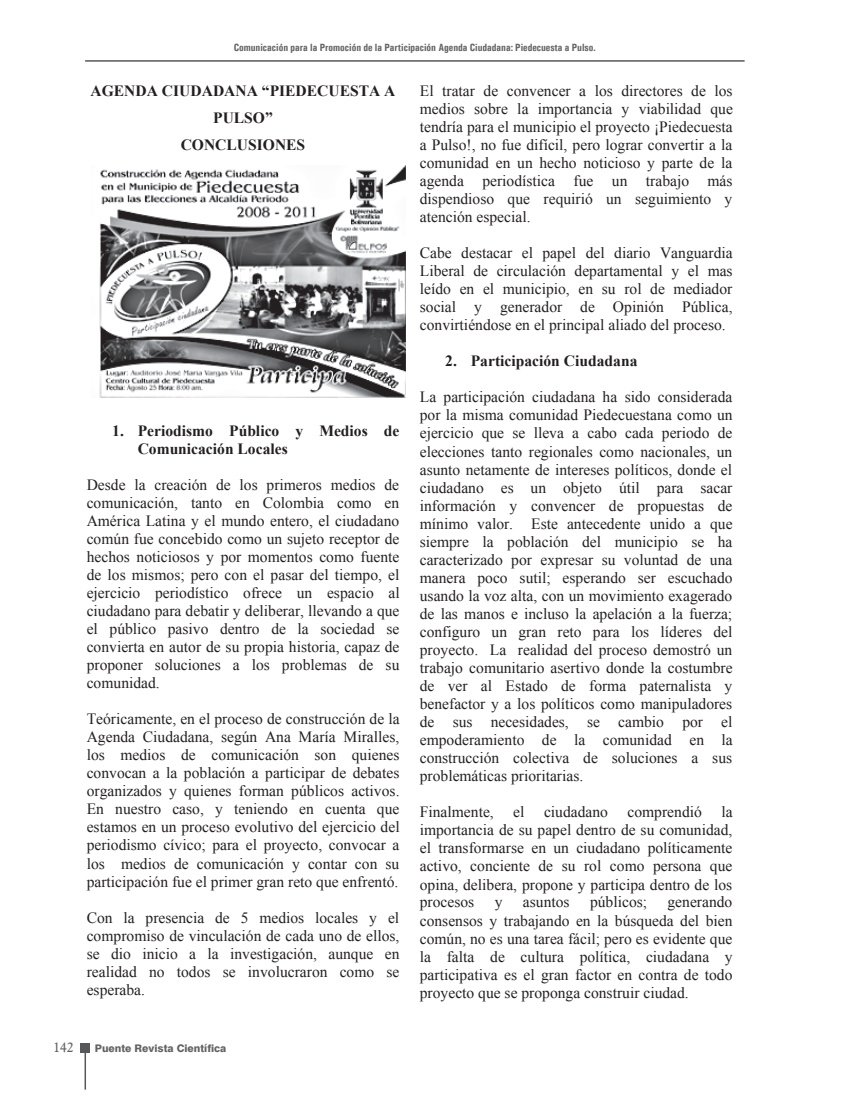
<style>
.page{position:relative;width:851px;height:1106px;background:#fff}
.page>*{position:absolute;margin:0;border:0;box-sizing:border-box;transform-origin:0 0}
.t1{font:15.6px/18px "Times New Roman";color:#231f20;text-align:justify}
.t2{font:700 15.6px/27px "Times New Roman";color:#231f20;text-align:center}
.t3{font:13.5px "Aldine 721 BT";color:#636366}
.t4{font:700 condensed 10.5px "Univers";color:#636366}
.t5{font:800 10.5px "Swiss 721 BT";color:#636366}
</style>
<div class="page">
<hr style="left:84px;top:1052px;width:2px;height:37px;background:#57585a">
<div style="left:80px;top:1043px;width:10px;height:10px;background:#57585a"></div>
<hr style="left:85px;top:60px;width:659px;height:2px;background:#57585a">
<img style="left:99px;top:165px;width:307px;height:233px">
<p class="t4" style="left:234px;top:41px;width:363px">Comunicación para la Promoción de la Participación Agenda Ciudadana: Piedecuesta a Pulso.</p>
<p class="t2" style="left:90px;top:77px;width:306px">AGENDA CIUDADANA “PIEDECUESTA A<br>PULSO”<br>CONCLUSIONES</p>
<p class="t1" style="left:420px;top:81px;width:314px">El tratar de convencer a los directores de los medios sobre la importancia y viabilidad que tendría para el municipio el proyecto ¡Piedecuesta a Pulso!, no fue difícil, pero lograr convertir a la comunidad en un hecho noticioso y parte de la agenda periodística fue un trabajo más dispendioso que requirió un seguimiento y atención especial.</p>
<p class="t1" style="left:420px;top:244px;width:314px">Cabe destacar el papel del diario Vanguardia Liberal de circulación departamental y el mas leído en el municipio, en su rol de mediador social y generador de Opinión Pública, convirtiéndose en el principal aliado del proceso.</p>
<p class="t2" style="left:445px;top:347px;width:194px">2. Participación Ciudadana</p>
<p class="t1" style="left:420px;top:388px;width:314px">La participación ciudadana ha sido considerada por la misma comunidad Piedecuestana como un ejercicio que se lleva a cabo cada periodo de elecciones tanto regionales como nacionales, un asunto netamente de intereses políticos, donde el ciudadano es un objeto útil para sacar información y convencer de propuestas de mínimo valor. Este antecedente unido a que siempre la población del municipio se ha caracterizado por expresar su voluntad de una manera poco sutil; esperando ser escuchado usando la voz alta, con un movimiento exagerado de las manos e incluso la apelación a la fuerza; configuro un gran reto para los líderes del proyecto. La realidad del proceso demostró un trabajo comunitario asertivo donde la costumbre de ver al Estado de forma paternalista y benefactor y a los políticos como manipuladores de sus necesidades, se cambio por el empoderamiento de la comunidad en la construcción colectiva de soluciones a sus problemáticas prioritarias.</p>
<p class="t1" style="left:420px;top:802px;width:314px">Finalmente, el ciudadano comprendió la importancia de su papel dentro de su comunidad, el transformarse en un ciudadano políticamente activo, conciente de su rol como persona que opina, delibera, propone y participa dentro de los procesos</p>
<p class="t2" style="left:138px;top:421px;width:263px;line-height:18px;text-align:left;text-indent:-25px">1. Periodismo Público y Medios de<br>Comunicación Locales</p>
<p class="t1" style="left:87px;top:475px;width:314px">Desde la creación de los primeros medios de comunicación, tanto en Colombia como en América Latina y el mundo entero, el ciudadano común fue concebido como un sujeto receptor de hechos noticiosos y por momentos como fuente de los mismos; pero con el pasar del tiempo, el ejercicio periodístico ofrece un espacio al ciudadano para debatir y deliberar, llevando a que el público pasivo dentro de la sociedad se convierta en autor de su propia historia, capaz de proponer soluciones a los problemas de su comunidad.</p>
<p class="t1" style="left:87px;top:709px;width:314px">Teóricamente, en el proceso de construcción de la Agenda Ciudadana, según Ana María Miralles, los medios de comunicación son quienes convocan a la población a participar de debates organizados y quienes forman públicos activos.<br>En nuestro caso, y teniendo en cuenta que estamos en un proceso evolutivo del ejercicio del periodismo cívico; para el proyecto, convocar a los medios de comunicación y contar con su participación fue el primer gran reto que enfrentó.</p>
<p class="t1" style="left:87px;top:908px;width:314px">Con la presencia de 5 medios locales y el compromiso de vinculación de cada uno de ellos, se dio inicio a la investigación, aunque en realidad no todos se involucraron como se esperaba.</p>
<p class="t1" style="left:420px;top:893px;width:314px;text-indent:248px">generando consensos y trabajando en la búsqueda del bien común, no es una tarea fácil; pero es evidente que la falta de cultura política, ciudadana y participativa es el gran factor en contra de todo proyecto que se proponga construir ciudad.</p>
<p class="t1" style="left:494px;top:893px;width:9px">y</p>
<p class="t1" style="left:523px;top:893px;width:48px">asuntos</p>
<p class="t1" style="left:590px;top:893px;width:59px">públicos;</p>
<p class="t3" style="left:53px;top:1039px;width:22px">142</p>
<p class="t5" style="left:95px;top:1042px;width:133px">Puente Revista Científica</p>
</div>
